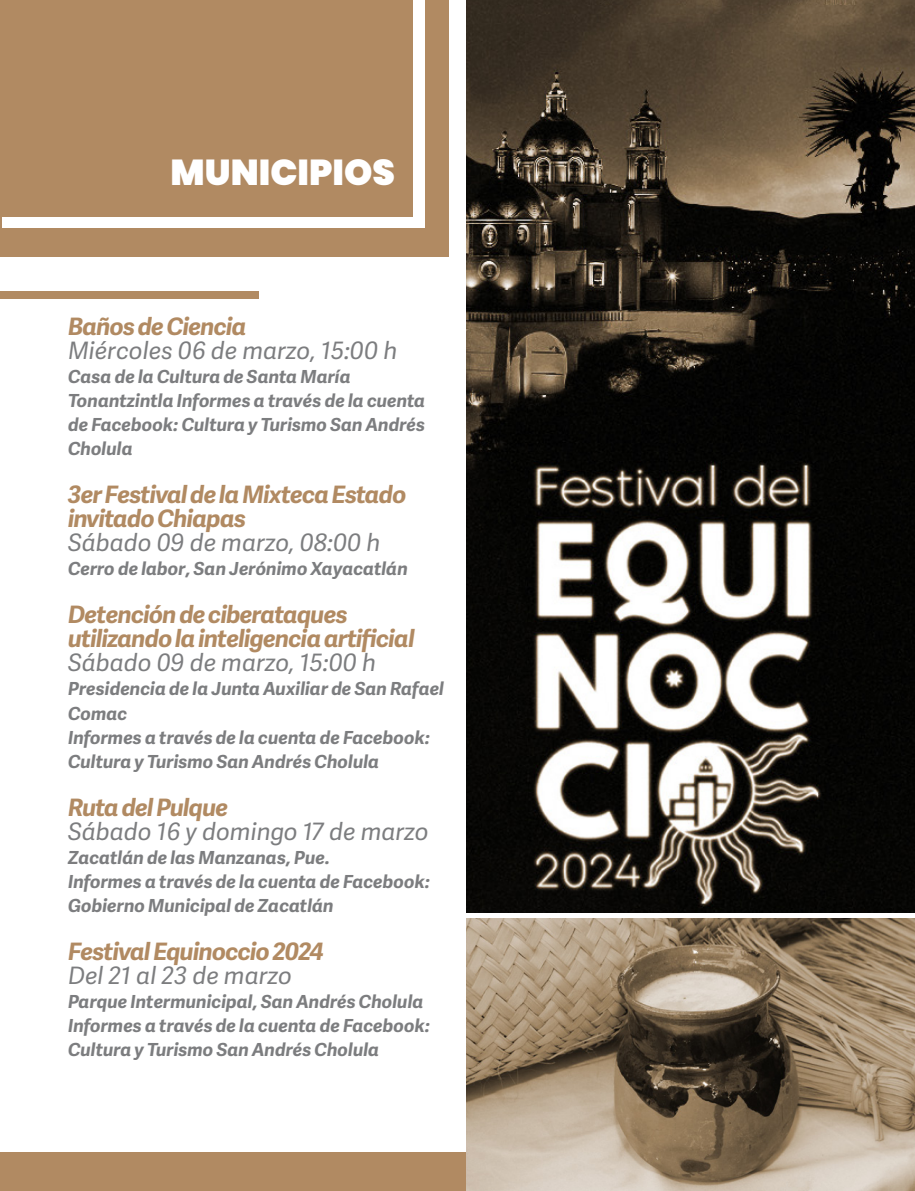
<style>
.page{position:relative;width:915px;height:1191px;background:#fff}
.page>*{position:absolute;margin:0;border:0;box-sizing:border-box;transform-origin:0 0}
.SUBS_T2{font:900 36px "Poppins";color:#fff}
.SUBS_T2-2{font:italic 700 24px/24px "Adelle Sans";letter-spacing:-.03em;color:#b18a62}
.SUBS_T2-3{font:italic 24px/24px "Adelle Sans";color:#7c7d7f}
.SUBS_T2-4{font:italic 700 18px/24px "Adelle Sans";color:#7c7d7f}
.s1{font-weight:700;color:#b18a62}
.s2{font-weight:400;color:#7c7d7f}
</style>
<div class="page">
<div style="left:0;top:0;width:449px;height:257px;background:#b18a62"></div>
<div style="left:2px;top:0;width:422px;height:227px;background:#fff"></div>
<div style="left:2px;top:0;width:410px;height:217px;background:#b18a62"></div>
<img style="left:466px;top:0;width:448px;height:913px">
<div style="left:0;top:291px;width:258px;height:7px;background:#b18a62"></div>
<div style="left:0;top:1152px;width:914px;height:39px;background:#b18a62"></div>
<img style="left:466px;top:918px;width:448px;height:273px">
<p class="SUBS_T2" style="left:170px;top:152px;width:226px">MUNICIPIOS</p>
<p class="SUBS_T2-3" style="left:68px;top:314px;width:330px"><span class="s1">Baños de Ciencia<br></span>Miércoles 06 de marzo, 15:00 h</p>
<p class="SUBS_T2-4" style="left:68px;top:364px;width:358px">Casa de la Cultura de Santa María<br>Tonantzintla Informes a través de la cuenta de Facebook: Cultura y Turismo San Andrés<br>Cholula</p>
<p class="SUBS_T2-2" style="left:68px;top:482px;width:340px">3er Festival de la Mixteca Estado invitado Chiapas<br><span class="s2">Sábado 09 de marzo, 08:00 h</span></p>
<p class="SUBS_T2-4" style="left:68px;top:556px;width:341px">Cerro de labor, San Jerónimo Xayacatlán</p>
<p class="SUBS_T2-2" style="left:68px;top:602px;width:348px">Detención de ciberataques utilizando la inteligencia artificial<br><span class="s2">Sábado 09 de marzo, 15:00 h</span></p>
<p class="SUBS_T2-4" style="left:68px;top:676px;width:377px">Presidencia de la Junta Auxiliar de San Rafael<br>Comac<br>Informes a través de la cuenta de Facebook:<br>Cultura y Turismo San Andrés Cholula</p>
<p class="SUBS_T2-3" style="left:68px;top:794px;width:362px"><span class="s1">Ruta del Pulque<br></span>Sábado 16 y domingo 17 de marzo</p>
<p class="SUBS_T2-4" style="left:68px;top:844px;width:363px">Zacatlán de las Manzanas, Pue.<br>Informes a través de la cuenta de Facebook:<br>Gobierno Municipal de Zacatlán</p>
<p class="SUBS_T2-2" style="left:68px;top:938px;width:257px">Festival Equinoccio 2024<br><span class="s2">Del 21 al 23 de marzo</span></p>
<p class="SUBS_T2-4" style="left:68px;top:988px;width:363px">Parque Intermunicipal, San Andrés Cholula<br>Informes a través de la cuenta de Facebook:<br>Cultura y Turismo San Andrés Cholula</p>
</div>
